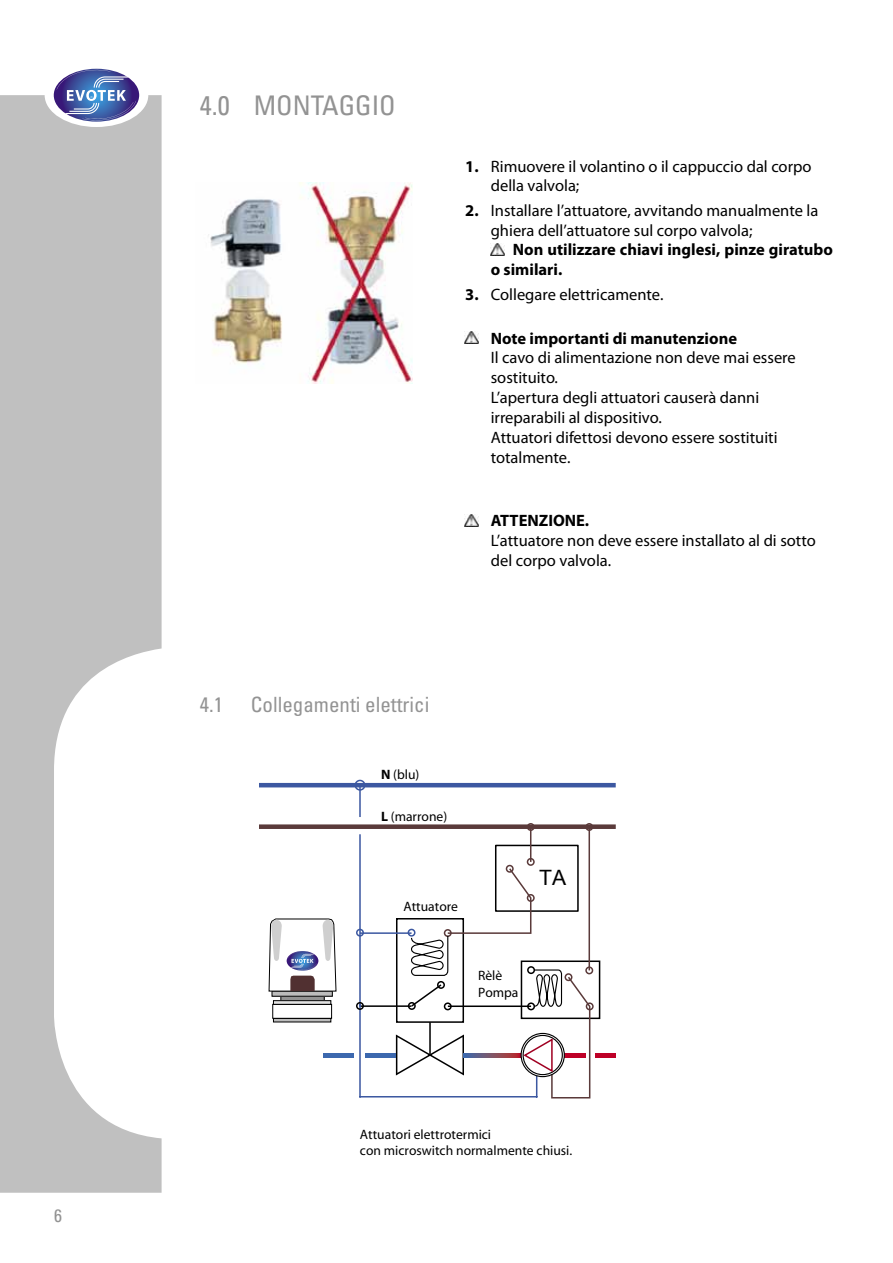
<style>
.page{position:relative;width:893px;height:1263px;background:#fff}
.page>*{position:absolute;margin:0;border:0;box-sizing:border-box;transform-origin:0 0}
.t1{font:condensed 27px "Univers LT Std";color:#939393}
.t2{font:21.15px "Arial";color:#000}
.t3{font:condensed 21px "Univers LT Std";color:#939393}
.t4{font:condensed 18px "Univers LT Std";color:#939393}
.t5{font:16.5px/19.8px "Myriad Pro";color:#000}
.t6{font:700 16.5px/19.8px "Myriad Pro";color:#000}
.t7{font:13.65px/16.4px "Myriad";color:#000}
.s1{font-weight:700}
</style>
<div class="page">
<svg style="left:0;top:95px;width:162px;height:1098px;fill:#c0c0c0"></svg>
<img style="left:208px;top:183px;width:204px;height:201px">
<img style="left:491px;top:243px;width:14px;height:12px">
<img style="left:465px;top:332px;width:14px;height:12px">
<img style="left:465px;top:514px;width:14px;height:12px">
<div style="left:45px;top:63px;width:103px;height:64px;background:#fff;border-radius:50%"></div>
<svg style="left:54px;top:69px;width:85px;height:53px"></svg>
<div style="left:521px;top:960px;width:79px;height:59px;border:2px solid #000"></div>
<div style="left:495px;top:845px;width:84px;height:67px;border:2px solid #000"></div>
<div style="left:272px;top:1004px;width:60px;height:15px;border:1px solid #000"></div>
<svg style="left:282px;top:996px;width:41px;height:3px"></svg>
<hr style="left:273px;top:1001px;width:58px;height:3px;background:#e2e2e2">
<div style="left:273px;top:1000px;width:58px;height:5px;border:1px solid #000"></div>
<div style="left:272px;top:991px;width:60px;height:5px;background:#bcbcbc"></div>
<hr style="left:259px;top:783px;width:357px;height:4px;background:#3c58a1">
<div style="left:259px;top:824px;width:357px;height:5px;background:#5a3a3a"></div>
<hr style="left:360px;top:932px;width:52px;height:2px;background:#3c58a1">
<hr style="left:360px;top:1005px;width:52px;height:2px;background:#000">
<hr style="left:359px;top:835px;width:2px;height:170px;background:#3c58a1">
<hr style="left:359px;top:1005px;width:2px;height:92px;background:#3c58a1">
<hr style="left:360px;top:1096px;width:177px;height:1px;background:#3c58a1">
<div style="left:356px;top:929px;width:8px;height:8px;border:2px solid #3c58a1;border-radius:50%"></div>
<hr style="left:359px;top:785px;width:2px;height:32px;background:#3c58a1">
<hr style="left:365px;top:1053px;width:31px;height:4px;background:#3c68ae">
<hr style="left:595px;top:1053px;width:20px;height:4px;background:#be0027">
<hr style="left:323px;top:1053px;width:31px;height:4px;background:#3c68ae">
<div style="left:354px;top:780px;width:11px;height:11px;border:2px solid #3c58a1;border-radius:50%"></div>
<div style="left:356px;top:1002px;width:8px;height:8px;border:2px solid #000;border-radius:50%"></div>
<div style="left:585px;top:966px;width:8px;height:8px;border:2px solid #5a3a3a;border-radius:50%"></div>
<div style="left:585px;top:823px;width:8px;height:8px;border:2px solid #5a3a3a;border-radius:50%"></div>
<div style="left:527px;top:823px;width:8px;height:8px;border:2px solid #5a3a3a;border-radius:50%"></div>
<div style="left:527px;top:858px;width:8px;height:8px;border:2px solid #5a3a3a;border-radius:50%"></div>
<div style="left:586px;top:1002px;width:8px;height:8px;border:2px solid #5a3a3a;border-radius:50%"></div>
<div style="left:506px;top:865px;width:8px;height:8px;border:2px solid #5a3a3a;border-radius:50%"></div>
<hr style="left:530px;top:827px;width:1px;height:35px;background:#5a3a3a">
<hr style="left:588px;top:827px;width:2px;height:143px;background:#5a3a3a">
<svg style="left:395px;top:867px;width:196px;height:232px"></svg>
<svg style="left:268px;top:918px;width:69px;height:74px"></svg>
<p class="t4" style="left:54px;top:1204px;width:9px">6</p>
<h1 class="t1" style="left:200px;top:88px;width:197px">4.0 MONTAGGIO</h1>
<p class="t5" style="left:491px;top:156px;width:322px;text-indent:-25px"><span class="s1">1.</span> Rimuovere il volantino o il cappuccio dal corpo della valvola;</p>
<p class="t5" style="left:491px;top:200px;width:329px;text-indent:-25px"><span class="s1">2.</span> Installare l’attuatore, avvitando manualmente la ghiera dell’attuatore sul corpo valvola;</p>
<p class="t6" style="left:491px;top:239px;width:344px;text-indent:22px">Non utilizzare chiavi inglesi, pinze giratubo o similari.</p>
<p class="t5" style="left:465px;top:284px;width:200px"><span class="s1">3.</span> Collegare elettricamente.</p>
<p class="t6" style="left:491px;top:328px;width:248px">Note importanti di manutenzione</p>
<p class="t5" style="left:491px;top:348px;width:307px">Il cavo di alimentazione non deve mai essere sostituito.<br>L’apertura degli attuatori causerà danni irreparabili al dispositivo.<br>Attuatori difettosi devono essere sostituiti totalmente.</p>
<p class="t6" style="left:491px;top:510px;width:100px">ATTENZIONE.</p>
<p class="t5" style="left:491px;top:531px;width:327px">L’attuatore non deve essere installato al di sotto del corpo valvola.</p>
<p class="t3" style="left:200px;top:692px;width:25px">4.1</p>
<p class="t3" style="left:251px;top:692px;width:180px">Collegamenti elettrici</p>
<p class="t7" style="left:381px;top:767px;width:40px"><span class="s1">N</span> (blu)</p>
<p class="t7" style="left:381px;top:809px;width:68px"><span class="s1">L</span> (marrone)</p>
<p class="t7" style="left:403px;top:899px;width:56px">Attuatore</p>
<p class="t2" style="left:539px;top:863px;width:29px">TA</p>
<p class="t7" style="left:478px;top:968px;width:42px">Rèlè<br>Pompa</p>
<p class="t7" style="left:360px;top:1127px;width:214px">Attuatori elettrotermici<br>con microswitch normalmente chiusi.</p>
</div>
